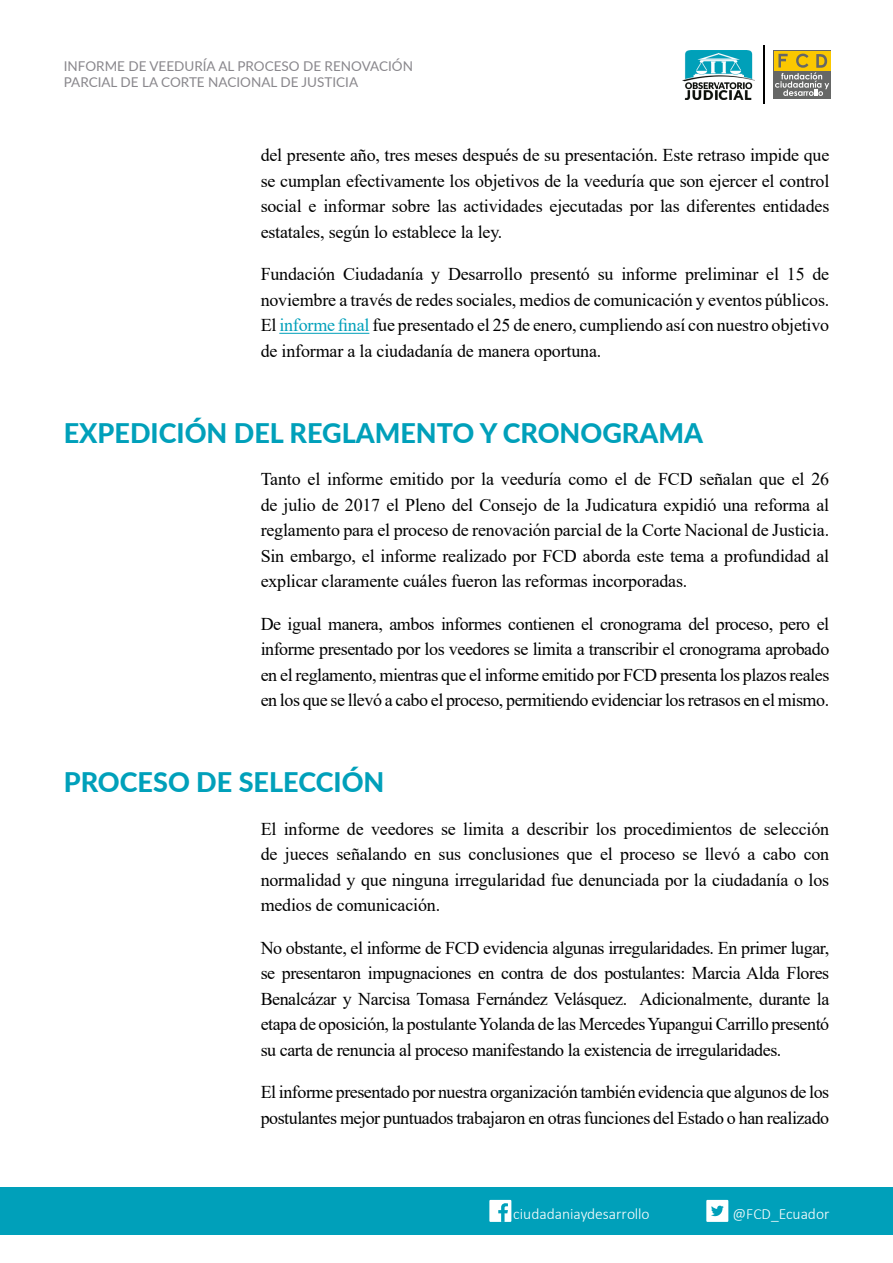
<style>
.page{position:relative;width:893px;height:1263px;background:#fff}
.page>*{position:absolute;margin:0;border:0;box-sizing:border-box;transform-origin:0 0}
.t1{font:800 27px "Lato";color:#00a0ba}
.t2{font:18px/25.5px "Times New Roman";letter-spacing:-.025em;color:#000;text-align:justify}
.t3{font:300 15.6px "Calibri";color:#fff}
.t4{font:13.5px/16.2px "Lato";color:#89878c}
.s1{color:#00a0ba}
</style>
<div class="page">
<div style="left:0;top:1187px;width:893px;height:48px;background:#00a0ba"></div>
<div style="left:489px;top:1200px;width:22px;height:22px;background:#fff"></div>
<svg style="left:498px;top:1203px;width:10px;height:19px"></svg>
<div style="left:706px;top:1200px;width:22px;height:22px;background:#fff"></div>
<svg style="left:711px;top:1205px;width:13px;height:11px"></svg>
<img style="left:682px;top:50px;width:73px;height:50px">
<div style="left:773px;top:51px;width:58px;height:48px;background:#666766"></div>
<div style="left:812px;top:51px;width:19px;height:19px;background:#fbc800"></div>
<svg style="left:774px;top:51px;width:18px;height:19px"></svg>
<div style="left:793px;top:51px;width:19px;height:19px;background:#fbc800"></div>
<svg style="left:775px;top:54px;width:54px;height:42px"></svg>
<hr style="left:763px;top:46px;width:1px;height:58px;background:#000">
<hr style="left:279px;top:333px;width:90px;height:1px;background:#00a0ba">
<p class="t4" style="left:64px;top:57px;width:351px">INFORME DE VEEDURÍA AL PROCESO DE RENOVACIÓN<br>PARCIAL DE LA CORTE NACIONAL DE JUSTICIA</p>
<p class="t2" style="left:261px;top:142px;width:570px">del presente año, tres meses después de su presentación. Este retraso impide que se cumplan efectivamente los objetivos de la veeduría que son ejercer el control social e informar sobre las actividades ejecutadas por las diferentes entidades estatales, según lo establece la ley.</p>
<p class="t2" style="left:261px;top:261px;width:570px">Fundación Ciudadanía y Desarrollo presentó su informe preliminar el 15 de noviembre a través de redes sociales, medios de comunicación y eventos públicos.<br>El <span class="s1">informe final</span> fue presentado el 25 de enero, cumpliendo así con nuestro objetivo de informar a la ciudadanía de manera oportuna.</p>
<h1 class="t1" style="left:64px;top:413px;width:641px">EXPEDICIÓN DEL REGLAMENTO Y CRONOGRAMA</h1>
<p class="t2" style="left:261px;top:466px;width:570px">Tanto el informe emitido por la veeduría como el de FCD señalan que el 26 de julio de 2017 el Pleno del Consejo de la Judicatura expidió una reforma al reglamento para el proceso de renovación parcial de la Corte Nacional de Justicia.<br>Sin embargo, el informe realizado por FCD aborda este tema a profundidad al explicar claramente cuáles fueron las reformas incorporadas.</p>
<p class="t2" style="left:261px;top:610px;width:570px">De igual manera, ambos informes contienen el cronograma del proceso, pero el informe presentado por los veedores se limita a transcribir el cronograma aprobado en el reglamento, mientras que el informe emitido por FCD presenta los plazos reales en los que se llevó a cabo el proceso, permitiendo evidenciar los retrasos en el mismo.</p>
<h1 class="t1" style="left:64px;top:762px;width:322px">PROCESO DE SELECCIÓN</h1>
<p class="t2" style="left:261px;top:815px;width:570px">El informe de veedores se limita a describir los procedimientos de selección de jueces señalando en sus conclusiones que el proceso se llevó a cabo con normalidad y que ninguna irregularidad fue denunciada por la ciudadanía o los medios de comunicación.</p>
<p class="t2" style="left:261px;top:934px;width:570px">No obstante, el informe de FCD evidencia algunas irregularidades. En primer lugar, se presentaron impugnaciones en contra de dos postulantes: Marcia Alda Flores Benalcázar y Narcisa Tomasa Fernández Velásquez. Adicionalmente, durante la etapa de oposición, la postulante Yolanda de las Mercedes Yupangui Carrillo presentó su carta de renuncia al proceso manifestando la existencia de irregularidades.</p>
<p class="t2" style="left:261px;top:1079px;width:570px">El informe presentado por nuestra organización también evidencia que algunos de los postulantes mejor puntuados trabajaron en otras funciones del Estado o han realizado</p>
<p class="t3" style="left:513px;top:1204px;width:138px">ciudadaniaydesarrollo</p>
<p class="t3" style="left:732px;top:1204px;width:99px">@FCD_Ecuador</p>
</div>
